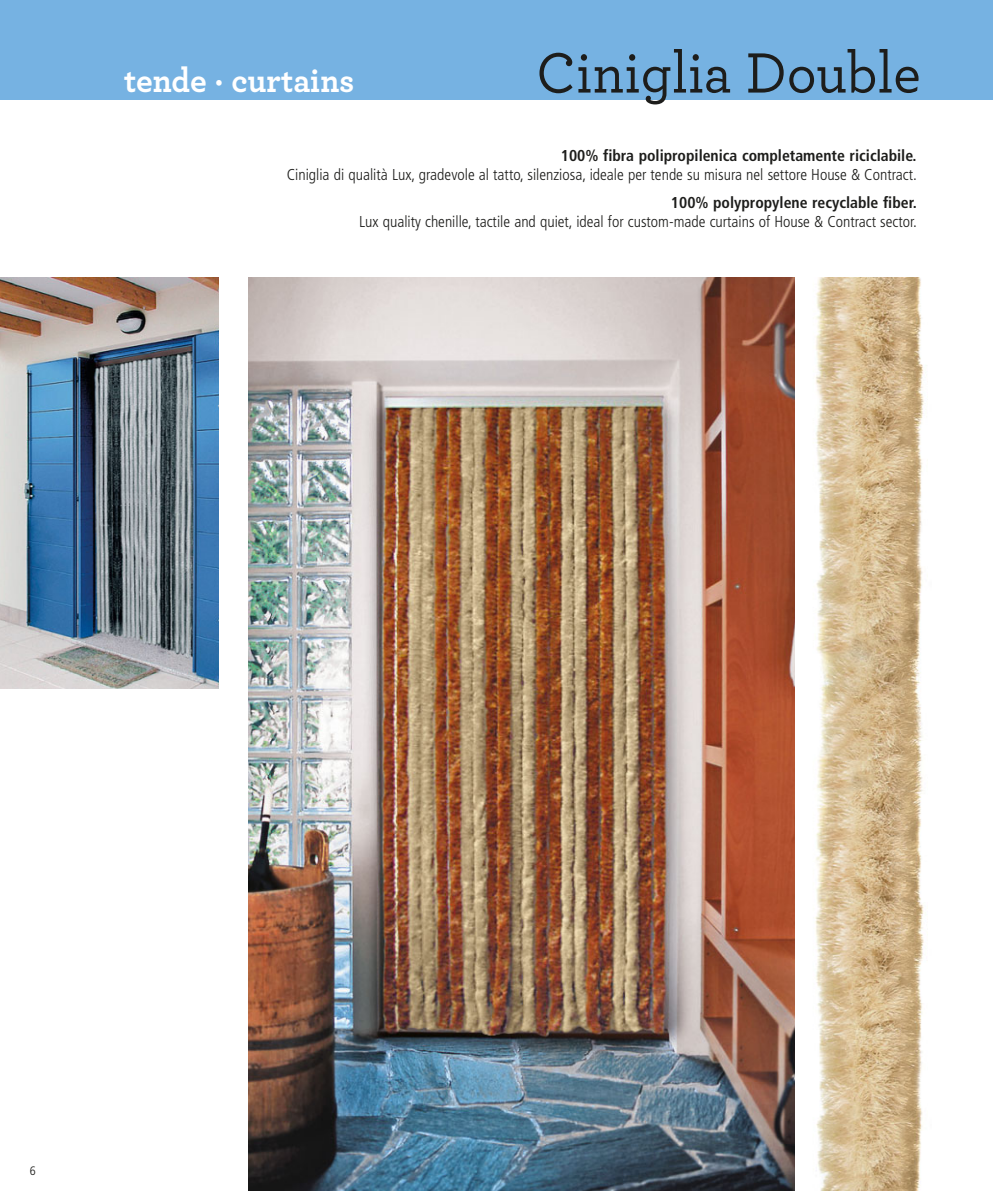
<style>
.page{position:relative;width:993px;height:1191px;background:#fff}
.page>*{position:absolute;margin:0;border:0;box-sizing:border-box;transform-origin:0 0}
.t1{font:500 59.5px "Archer";color:#1d1d1b;scale:.95 1}
.t2{font:700 35px "Archer";color:#fff;scale:.95 1}
.t3{font:300 condensed 15.75px "Frutiger";color:#1d1d1b}
.t4{font:700 condensed 15.75px "Frutiger";color:#1d1d1b}
.t5{font:300 condensed 12.25px "Frutiger";color:#1d1d1b}
</style>
<div class="page">
<div style="left:0;top:0;width:992px;height:99px;background:#76b2e2"></div>
<img style="left:248px;top:278px;width:546px;height:913px">
<img style="left:0;top:278px;width:218px;height:411px">
<img style="left:815px;top:278px;width:109px;height:913px">
<h2 class="t2" style="left:124px;top:67px;width:244px">tende · curtains</h2>
<h1 class="t1" style="left:536px;top:49px;width:406px">Ciniglia Double</h1>
<p class="t4" style="left:560px;top:149px;width:357px">100% fibra polipropilenica completamente riciclabile.</p>
<p class="t3" style="left:286px;top:168px;width:631px">Ciniglia di qualità Lux, gradevole al tatto, silenziosa, ideale per tende su misura nel settore House &amp; Contract.</p>
<p class="t4" style="left:670px;top:196px;width:247px">100% polypropylene recyclable fiber.</p>
<p class="t3" style="left:359px;top:215px;width:559px">Lux quality chenille, tactile and quiet, ideal for custom-made curtains of House &amp; Contract sector.</p>
<p class="t5" style="left:30px;top:1165px;width:8px">6</p>
</div>
